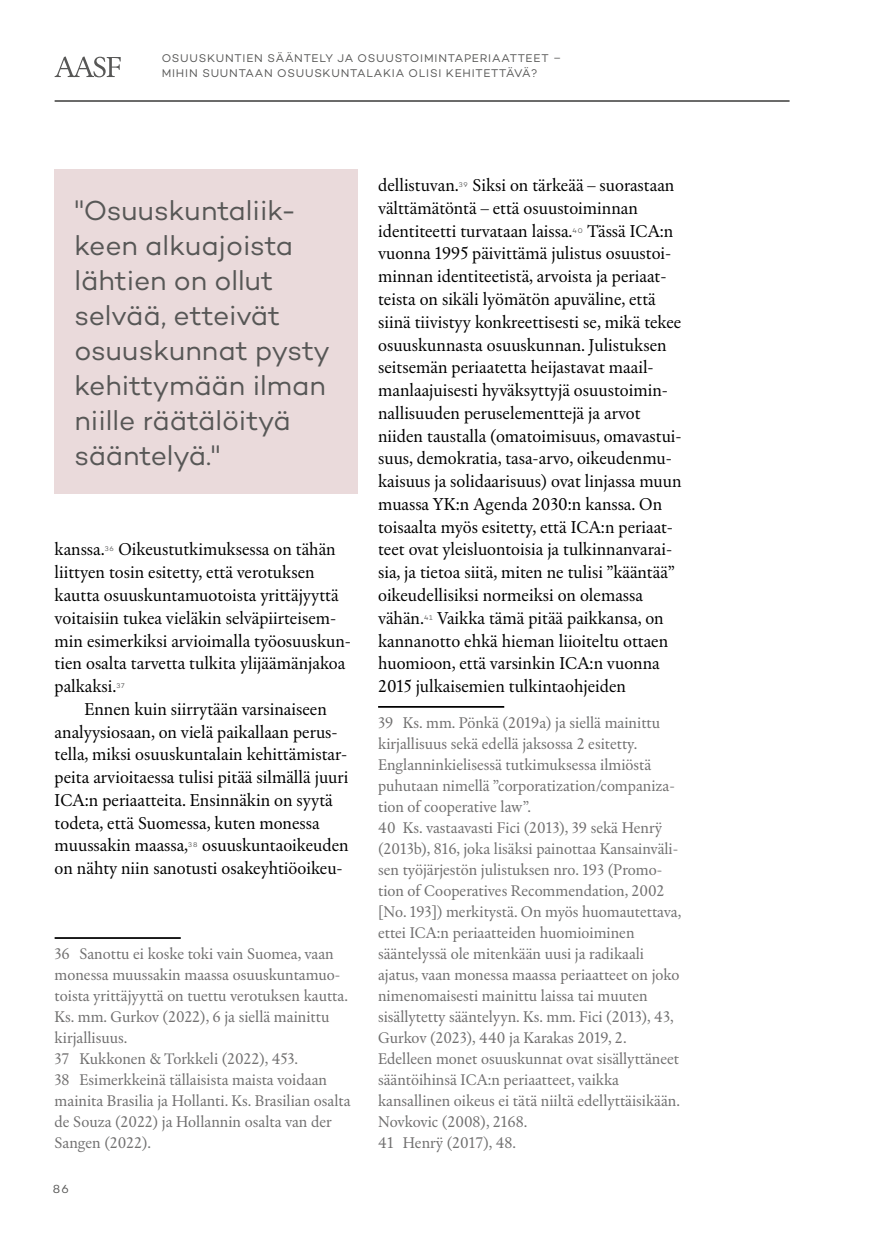
<style>
.page{position:relative;width:874px;height:1241px;background:#fff}
.page>*{position:absolute;margin:0;border:0;box-sizing:border-box;transform-origin:0 0}
.t1{font:28px/35px "Campton";letter-spacing:-.005em;color:#575756}
.t2{font:17.5px/22.8px "Chassi S";color:#000}
.t3{font:15.75px/21px "Chassi S";color:#706f6f}
.t4{font:11.9px "Campton";color:#575756}
.t5{font:11.38px/15.8px "Campton";letter-spacing:.07em;color:#575756}
.t6{font:7px "Campton";letter-spacing:.1em;color:#575756}
</style>
<div class="page">
<hr style="left:55px;top:100px;width:734px;height:2px;background:#575756">
<svg style="left:55px;top:56px;width:66px;height:21px"></svg>
<hr style="left:55px;top:937px;width:126px;height:1px;background:#000">
<hr style="left:378px;top:706px;width:126px;height:1px;background:#000">
<div style="left:55px;top:169px;width:303px;height:325px;background:#eadadb"></div>
<p class="t5" style="left:162px;top:50px;width:401px">OSUUSKUNTIEN SÄÄNTELY JA OSUUSTOIMINTAPERIAATTEET –<br>MIHIN SUUNTAAN OSUUSKUNTALAKIA OLISI KEHITETTÄVÄ?</p>
<h1 class="t1" style="left:74px;top:192px;width:257px">"Osuuskuntaliik&shy;keen alkuajoista lähtien on ollut selvää, etteivät osuuskunnat pysty kehittymään ilman niille räätälöityä sääntelyä."</h1>
<p class="t2" style="left:55px;top:538px;width:298px;text-indent:64px">Oikeustutkimuksessa on tähän liittyen tosin esitetty, että verotuksen kautta osuuskuntamuotoista yrittäjyyttä voitaisiin tukea vieläkin selväpiirteisem&shy;min esimerkiksi arvioimalla työosuuskun&shy;tien osalta tarvetta tulkita ylijäämänjakoa palkaksi.</p>
<p class="t2" style="left:55px;top:538px;width:52px">kanssa.</p>
<p class="t6" style="left:105px;top:544px;width:10px">36</p>
<p class="t6" style="left:116px;top:681px;width:10px">37</p>
<p class="t2" style="left:55px;top:697px;width:295px;text-indent:30px">Ennen kuin siirrytään varsinaiseen analyysiosaan, on vielä paikallaan perus&shy;tella, miksi osuuskuntalain kehittämistar&shy;peita arvioitaessa tulisi pitää silmällä juuri ICA:n periaatteita. Ensinnäkin on syytä todeta, että Suomessa, kuten monessa muussakin maassa,</p>
<p class="t2" style="left:55px;top:834px;width:295px;text-indent:147px">osuuskuntaoikeuden on nähty niin sanotusti osakeyhtiöoikeu-</p>
<p class="t6" style="left:188px;top:840px;width:11px">38</p>
<p class="t3" style="left:55px;top:943px;width:297px">36 Sanottu ei koske toki vain Suomea, vaan monessa muussakin maassa osuuskuntamuo&shy;toista yrittäjyyttä on tuettu verotuksen kautta.<br>Ks. mm. Gurkov (2022), 6 ja siellä mainittu kirjallisuus.<br>37 Kukkonen &amp; Torkkeli (2022), 453.<br>38 Esimerkkeinä tällaisista maista voidaan mainita Brasilia ja Hollanti. Ks. Brasilian osalta de Souza (2022) ja Hollannin osalta van der Sangen (2022).</p>
<p class="t4" style="left:53px;top:1181px;width:18px">86</p>
<p class="t2" style="left:378px;top:174px;width:297px;text-indent:94px">Siksi on tärkeää – suorastaan välttämätöntä – että osuustoiminnan identiteetti turvataan laissa.</p>
<p class="t2" style="left:378px;top:174px;width:82px">dellistuvan.</p>
<p class="t6" style="left:458px;top:180px;width:10px">39</p>
<p class="t2" style="left:378px;top:219px;width:305px;text-indent:209px">Tässä ICA:n vuonna 1995 päivittämä julistus osuustoi&shy;minnan identiteetistä, arvoista ja periaat&shy;teista on sikäli lyömätön apuväline, että siinä tiivistyy konkreettisesti se, mikä tekee osuuskunnasta osuuskunnan. Julistuksen seitsemän periaatetta heijastavat maail&shy;manlaajuisesti hyväksyttyjä osuustoimin&shy;nallisuuden peruselementtejä ja arvot niiden taustalla (omatoimisuus, omavastui&shy;suus, demokratia, tasa-arvo, oikeudenmu&shy;kaisuus ja solidaarisuus) ovat linjassa muun muassa YK:n Agenda 2030:n kanssa. On toisaalta myös esitetty, että ICA:n periaat&shy;teet ovat yleisluontoisia ja tulkinnanvarai&shy;sia, ja tietoa siitä, miten ne tulisi ”kääntää” oikeudellisiksi normeiksi on olemassa vähän.</p>
<p class="t6" style="left:572px;top:226px;width:12px">40</p>
<p class="t2" style="left:378px;top:606px;width:291px;text-indent:59px">Vaikka tämä pitää paikkansa, on kannanotto ehkä hieman liioiteltu ottaen huomioon, että varsinkin ICA:n vuonna 2015 julkaisemien tulkintaohjeiden</p>
<p class="t3" style="left:378px;top:712px;width:304px">39 Ks. mm. Pönkä (2019a) ja siellä mainittu kirjallisuus sekä edellä jaksossa 2 esitetty.<br>Englanninkielisessä tutkimuksessa ilmiöstä puhutaan nimellä ”corporatization/companiza&shy;tion of cooperative law”.<br>40 Ks. vastaavasti Fici (2013), 39 sekä Henrÿ (2013b), 816, joka lisäksi painottaa Kansainväli&shy;sen työjärjestön julistuksen nro. 193 (Promo&shy;tion of Cooperatives Recommendation, 2002 [No. 193]) merkitystä. On myös huomautettava, ettei ICA:n periaatteiden huomioiminen sääntelyssä ole mitenkään uusi ja radikaali ajatus, vaan monessa maassa periaatteet on joko nimenomaisesti mainittu laissa tai muuten sisällytetty sääntelyyn. Ks. mm. Fici (2013), 43, Gurkov (2023), 440 ja Karakas 2019, 2.<br>Edelleen monet osuuskunnat ovat sisällyttäneet sääntöihinsä ICA:n periaatteet, vaikka kansallinen oikeus ei tätä niiltä edellyttäisikään.<br>Novkovic (2008), 2168.<br>41 Henrÿ (2017), 48.</p>
<p class="t6" style="left:424px;top:613px;width:10px">41</p>
</div>
